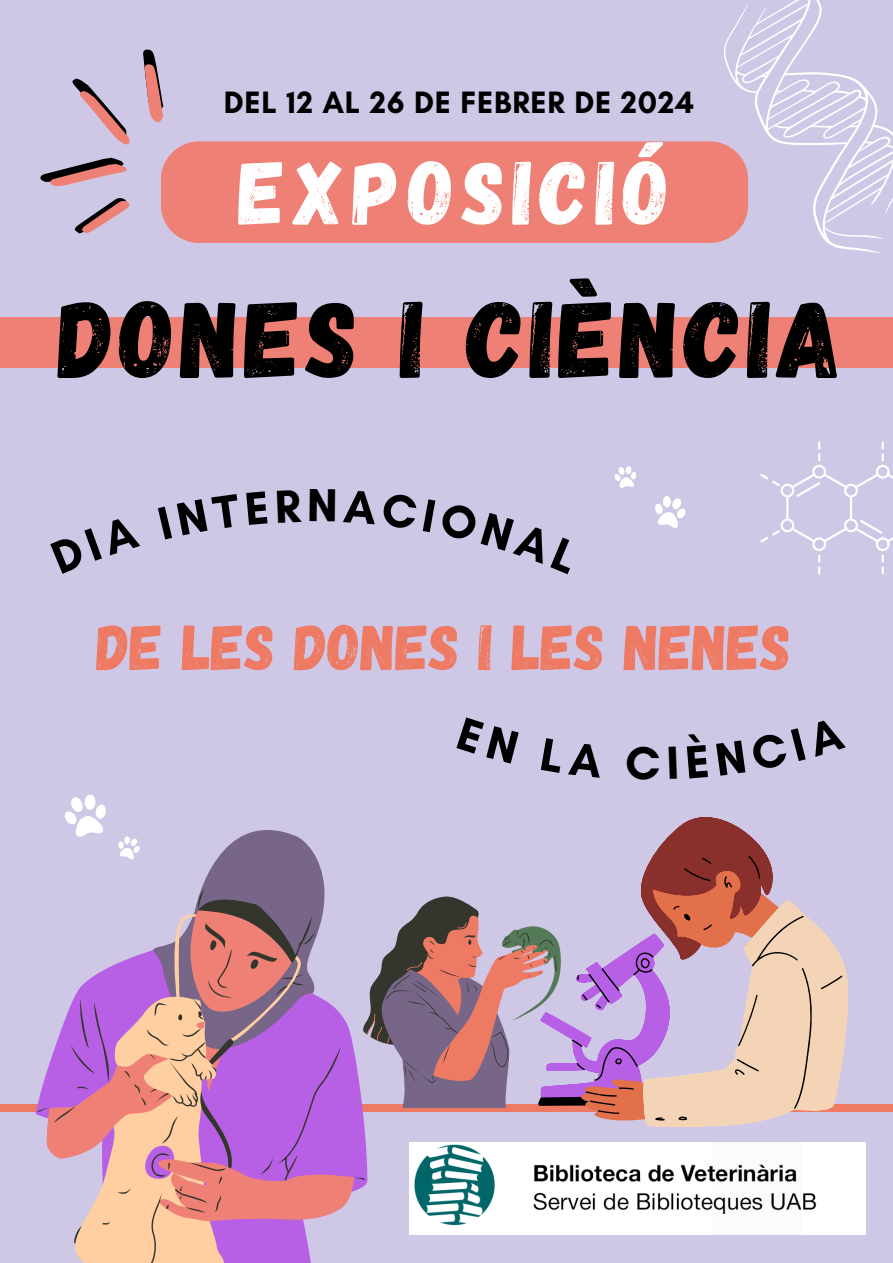
<style>
.page{position:relative;width:893px;height:1263px;background:#cec7e6}
.page>*{position:absolute;margin:0;border:0;box-sizing:border-box;transform-origin:0 0}
.t1{font:108.75px "Gagalin";letter-spacing:.045em;color:#000}
.t2{font:90px "Gagalin";letter-spacing:.085em;color:#fff}
.t3{font:64.12px "Gagalin";color:#ef7a63}
.t4{font:700 31.5px "Glacial Indifference";letter-spacing:.025em;color:#000}
</style>
<div class="page">
<div style="left:161px;top:141px;width:587px;height:102px;background:#ef8075;border-radius:38px"></div>
<div style="left:0;top:1104px;width:893px;height:7px;background:#ef7a63"></div>
<div style="left:0;top:317px;width:893px;height:50px;background:#ef8075"></div>
<svg style="left:40px;top:49px;width:124px;height:184px"></svg>
<svg style="left:37px;top:1001px;width:329px;height:215px"></svg>
<svg style="left:363px;top:817px;width:404px;height:291px"></svg>
<svg style="left:645px;top:960px;width:207px;height:167px"></svg>
<svg style="left:535px;top:855px;width:307px;height:266px"></svg>
<svg style="left:61px;top:794px;width:265px;height:469px"></svg>
<svg style="left:703px;top:0;width:190px;height:254px"></svg>
<svg style="left:760px;top:442px;width:133px;height:132px"></svg>
<svg style="left:655px;top:496px;width:31px;height:32px"></svg>
<svg style="left:614px;top:466px;width:22px;height:22px"></svg>
<img style="left:410px;top:1142px;width:455px;height:93px">
<p class="t4" style="left:224px;top:83px;width:472px">DEL 12 AL 26 DE FEBRER DE 2024</p>
<p class="t2" style="left:239px;top:134px;width:432px">EXPOSICIÓ</p>
<p class="t1" style="left:59px;top:269px;width:785px">DONES I CIÈNCIA</p>
<h3 class="t3" style="left:97px;top:606px;width:696px">DE LES DONES I LES NENES</h3>
</div>
